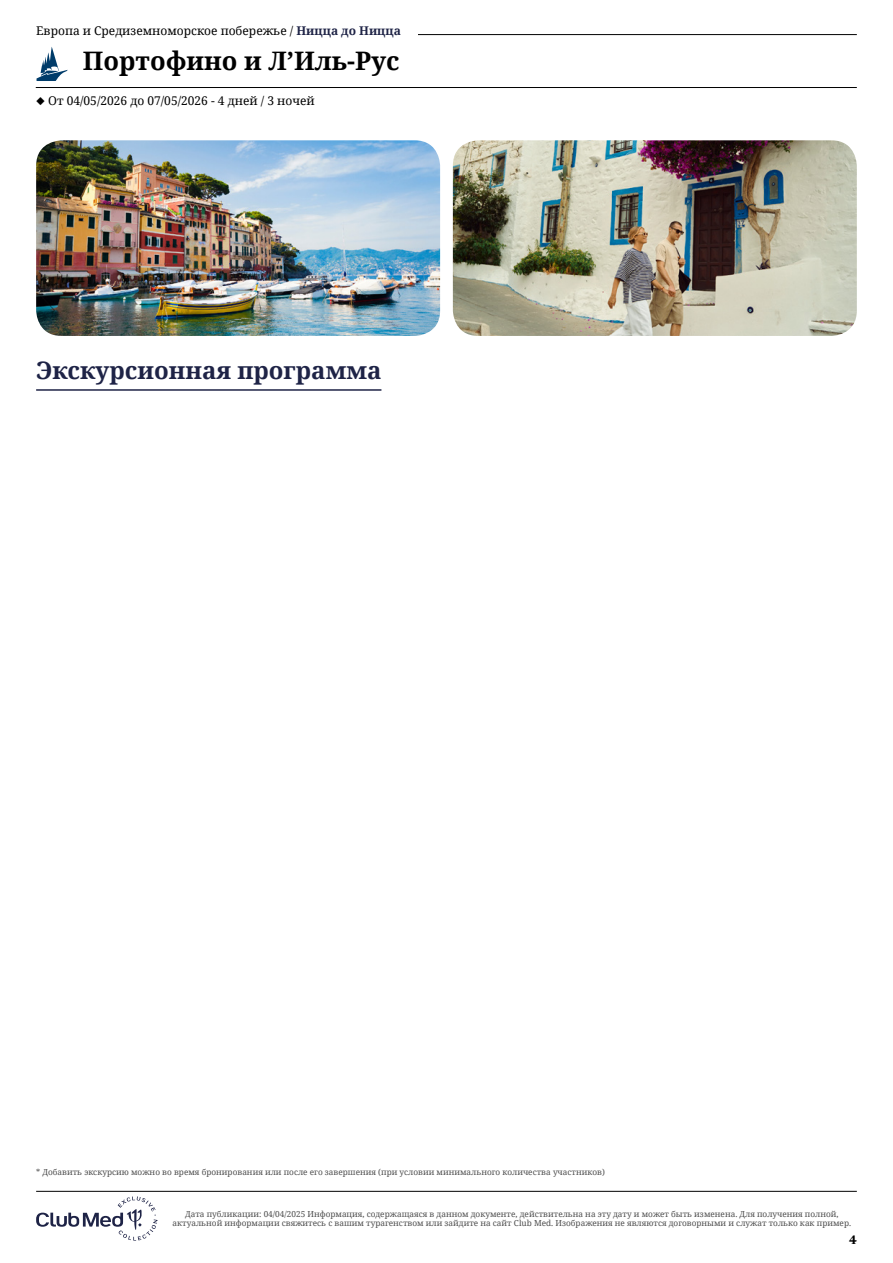
<style>
.page{position:relative;width:893px;height:1263px;background:#fff}
.page>*{position:absolute;margin:0;border:0;box-sizing:border-box;transform-origin:0 0}
.t1{font:700 25.5px "Noto Serif";color:#000}
.t2{font:700 24px "Noto Serif";color:#1e2346}
.t3{font:700 12.6px "Newsreader 24 pt";color:#000}
.t4{font:12px "Noto Serif";color:#000}
.t5{font:8.25px/9px "Noto Serif";color:#4d4d4d;text-align:center}
.s1{font-weight:700;color:#1e2346}
</style>
<div class="page">
<hr style="left:107px;top:34px;width:750px;height:1px;background:#000">
<hr style="left:36px;top:87px;width:821px;height:1px;background:#000">
<svg style="left:36px;top:47px;width:32px;height:34px"></svg>
<div style="left:36px;top:26px;width:382px;height:17px;background:#fff"></div>
<img style="left:36px;top:140px;width:404px;height:196px">
<img style="left:453px;top:140px;width:404px;height:196px">
<hr style="left:36px;top:389px;width:345px;height:2px;background:#1e2346">
<svg style="left:36px;top:1196px;width:122px;height:44px"></svg>
<hr style="left:36px;top:1191px;width:821px;height:1px;background:#000">
<h3 class="t4" style="left:36px;top:22px;width:366px">Европа и Средиземноморское побережье / <span class="s1">Ницца до Ницца</span></h3>
<h1 class="t1" style="left:83px;top:43px;width:318px">Портофино и Л’Иль-Рус</h1>
<h3 class="t4" style="left:36px;top:93px;width:280px">◆ От 04/05/2026 до 07/05/2026 - 4 дней / 3 ночей</h3>
<h2 class="t2" style="left:36px;top:353px;width:347px">Экскурсионная программа</h2>
<p class="t5" style="left:36px;top:1167px;width:570px">* Добавить экскурсию можно во время бронирования или после его завершения (при условии минимального количества участников)</p>
<p class="t5" style="left:173px;top:1209px;width:680px">Дата публикации: 04/04/2025 Информация, содержащаяся в данном документе, действительна на эту дату и может быть изменена. Для получения полной, актуальной информации свяжитесь с вашим турагенством или зайдите на сайт Club Med. Изображения не являются договорными и служат только как пример.</p>
<h3 class="t3" style="left:849px;top:1230px;width:9px">4</h3>
</div>
